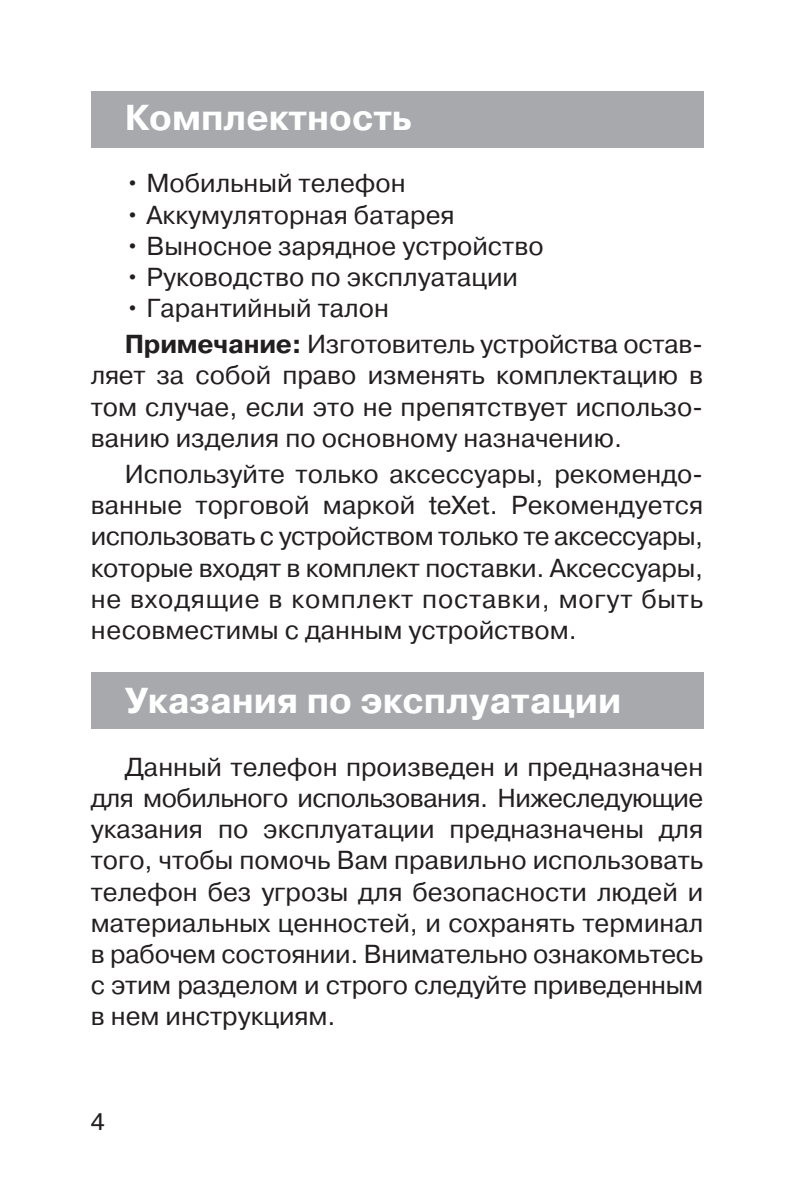
<style>
.page{position:relative;width:794px;height:1191px;background:#fff}
.page>*{position:absolute;margin:0;border:0;box-sizing:border-box;transform-origin:0 0}
.t1{font:700 36px "Pragmatica C";color:#fff}
.t2{font:26px/31.2px "Pragmatica C";color:#231f20;text-align:justify}
.t3{font:24px "Pragmatica C";color:#231f20}
.s1{font-weight:700}
</style>
<div class="page">
<div style="left:91px;top:91px;width:612px;height:56px;background:#a8a9ad"></div>
<div style="left:91px;top:672px;width:612px;height:57px;background:#a8a9ad"></div>
<p class="t1" style="left:125px;top:98px;width:289px">Комплектность</p>
<p class="t2" style="left:125px;top:168px;width:282px">• Мобильный телефон</p>
<p class="t2" style="left:125px;top:199px;width:331px">• Аккумуляторная батарея</p>
<p class="t2" style="left:125px;top:230px;width:420px">• Выносное зарядное устройство</p>
<p class="t2" style="left:125px;top:262px;width:395px">• Руководство по эксплуатации</p>
<p class="t2" style="left:125px;top:293px;width:266px">• Гарантийный талон</p>
<p class="t2" style="left:91px;top:329px;width:614px;text-indent:34px"><span class="s1">Примечание:</span> Изготовитель устройства остав&shy;ляет за собой право изменять комплектацию в том случае, если это не препятствует использо&shy;ванию изделия по основному назначению.</p>
<p class="t2" style="left:91px;top:458px;width:614px;text-indent:34px">Используйте только аксессуары, рекомендо&shy;ванные торговой маркой teXet. Рекомендуется использовать с устройством только те аксессуары, которые входят в комплект поставки. Аксессуары, не входящие в комплект поставки, могут быть несовместимы с данным устройством.</p>
<p class="t1" style="left:125px;top:681px;width:498px">Указания по эксплуатации</p>
<p class="t2" style="left:91px;top:751px;width:614px;text-indent:34px">Данный телефон произведен и предназначен для мобильного использования. Нижеследующие указания по эксплуатации предназначены для того, чтобы помочь Вам правильно использовать телефон без угрозы для безопасности людей и материальных ценностей, и сохранять терминал в рабочем состоянии. Внимательно ознакомьтесь с этим разделом и строго следуйте приведенным в нем инструкциям.</p>
<p class="t3" style="left:91px;top:1108px;width:15px">4</p>
</div>
